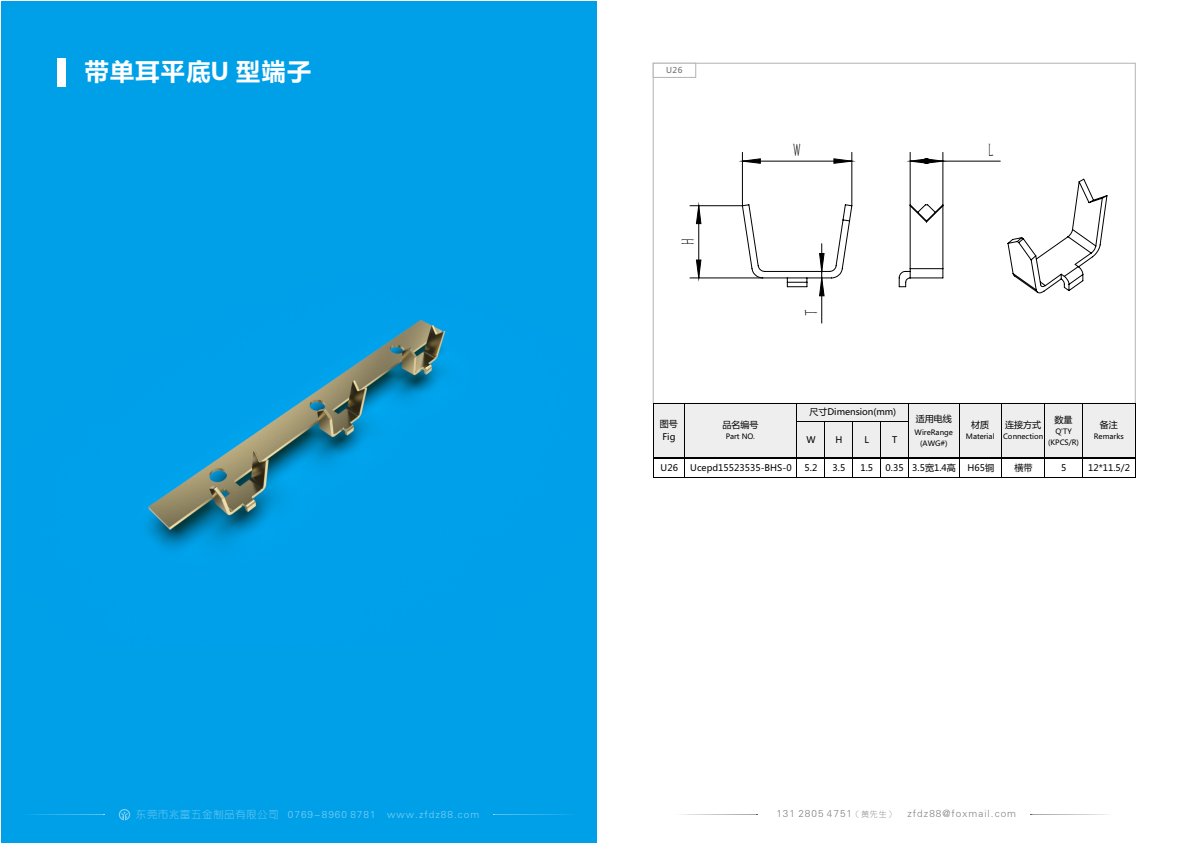
<style>
.page{position:relative;width:1193px;height:844px;background:#fff}
.page>*{position:absolute;margin:0;border:0;box-sizing:border-box;transform-origin:0 0}
.t1{font:700 24px "Microsoft Ya Hei";letter-spacing:.06em;color:#fff}
.t2{font:19.1px "HYSW Long Fang Song";color:#000}
.t3{font:10px "FZY1 JW GB1 0";letter-spacing:.105em;color:rgb(255 255 255/.5)}
.t4{font:10px "FZY1 JW GB1 0";letter-spacing:.105em;color:rgb(0 0 0/.5)}
.t5{font:9px/13px "Microsoft Ya Hei";color:#000}
.t6{font:8px "Microsoft Ya Hei";color:#666}
.t7{font:7.3px/11.2px "Microsoft Ya Hei";color:#000;text-align:center}
.s1{font-size:8px}
</style>
<div class="page">
<div style="left:1px;top:1px;width:595px;height:842px;background:#00a0e8"></div>
<img style="left:148px;top:319px;width:298px;height:230px">
<hr style="left:910px;top:152px;width:1px;height:54px;background:#000">
<hr style="left:942px;top:152px;width:1px;height:54px;background:#000">
<hr style="left:943px;top:161px;width:57px;height:1px;background:#000">
<hr style="left:851px;top:152px;width:1px;height:54px;background:#000">
<hr style="left:742px;top:152px;width:1px;height:54px;background:#000">
<hr style="left:690px;top:278px;width:73px;height:1px;background:#000">
<hr style="left:690px;top:205px;width:52px;height:1px;background:#000">
<hr style="left:821px;top:278px;width:1px;height:45px;background:#000">
<svg style="left:909px;top:158px;width:34px;height:6px"></svg>
<svg style="left:742px;top:158px;width:110px;height:6px"></svg>
<svg style="left:696px;top:205px;width:5px;height:73px"></svg>
<svg style="left:741px;top:204px;width:111px;height:92px"></svg>
<svg style="left:898px;top:204px;width:46px;height:83px"></svg>
<svg style="left:1007px;top:178px;width:100px;height:116px"></svg>
<div style="left:58px;top:58px;width:8px;height:28px;background:#fff"></div>
<svg style="left:653px;top:63px;width:43px;height:15px"></svg>
<svg style="left:1030px;top:814px;width:79px;height:1px"></svg>
<svg style="left:680px;top:814px;width:78px;height:1px"></svg>
<svg style="left:119px;top:809px;width:11px;height:11px"></svg>
<hr style="left:493px;top:814px;width:84px;height:1px;background:#fff">
<hr style="left:20px;top:814px;width:84px;height:1px;background:#fff">
<svg style="left:653px;top:459px;width:1px;height:18px"></svg>
<svg style="left:684px;top:459px;width:1px;height:18px"></svg>
<svg style="left:796px;top:459px;width:1px;height:18px"></svg>
<svg style="left:824px;top:459px;width:1px;height:18px"></svg>
<svg style="left:852px;top:459px;width:1px;height:18px"></svg>
<svg style="left:880px;top:459px;width:1px;height:18px"></svg>
<svg style="left:908px;top:459px;width:1px;height:18px"></svg>
<svg style="left:959px;top:459px;width:1px;height:18px"></svg>
<svg style="left:1001px;top:459px;width:1px;height:18px"></svg>
<svg style="left:1044px;top:459px;width:1px;height:18px"></svg>
<svg style="left:1082px;top:459px;width:1px;height:18px"></svg>
<svg style="left:1135px;top:458px;width:1px;height:19px"></svg>
<hr style="left:653px;top:477px;width:482px;height:1px;background:#000">
<div style="left:653px;top:403px;width:482px;height:55px;background:#eee"></div>
<hr style="left:653px;top:403px;width:1px;height:55px;background:#000">
<hr style="left:684px;top:403px;width:1px;height:55px;background:#000">
<hr style="left:796px;top:403px;width:1px;height:55px;background:#000">
<hr style="left:824px;top:422px;width:1px;height:36px;background:#000">
<hr style="left:852px;top:422px;width:1px;height:36px;background:#000">
<hr style="left:880px;top:422px;width:1px;height:36px;background:#000">
<hr style="left:908px;top:403px;width:1px;height:55px;background:#000">
<hr style="left:959px;top:403px;width:1px;height:55px;background:#000">
<hr style="left:1001px;top:403px;width:1px;height:55px;background:#000">
<hr style="left:1044px;top:403px;width:1px;height:55px;background:#000">
<hr style="left:1082px;top:403px;width:1px;height:55px;background:#000">
<hr style="left:1135px;top:403px;width:1px;height:55px;background:#000">
<hr style="left:653px;top:403px;width:482px;height:1px;background:#000">
<hr style="left:796px;top:421px;width:112px;height:1px;background:#000">
<hr style="left:653px;top:458px;width:482px;height:1px;background:#000">
<h1 class="t1" style="left:85px;top:61px;width:228px">带单耳平底U 型端子</h1>
<p class="t6" style="left:666px;top:67px;width:18px">U26</p>
<h2 class="t2" style="left:679px;top:245px;width:8px;rotate:-90deg">H</h2>
<h2 class="t2" style="left:793px;top:142px;width:9px">W</h2>
<h2 class="t2" style="left:802px;top:316px;width:8px;rotate:-90deg">T</h2>
<h2 class="t2" style="left:988px;top:142px;width:7px">L</h2>
<p class="t5" style="left:660px;top:418px;width:20px">图号<br>Fig</p>
<p class="t5" style="left:722px;top:419px;width:38px">品名编号</p>
<p class="t7" style="left:726px;top:432px;width:31px">Part NO.</p>
<p class="t5" style="left:809px;top:406px;width:88px">尺寸Dimension(mm)</p>
<p class="t5" style="left:806px;top:434px;width:11px">W</p>
<p class="t5" style="left:835px;top:434px;width:8px">H</p>
<p class="t5" style="left:864px;top:434px;width:6px">L</p>
<p class="t5" style="left:892px;top:434px;width:7px">T</p>
<p class="t5" style="left:916px;top:413px;width:38px">适用电线</p>
<p class="t7" style="left:914px;top:427px;width:40px">WireRange (AWG#)</p>
<p class="t5" style="left:971px;top:419px;width:20px">材质</p>
<p class="t7" style="left:966px;top:432px;width:30px">Material</p>
<p class="t5" style="left:1054px;top:414px;width:20px">数量</p>
<p class="t7" style="left:1048px;top:426px;width:32px;line-height:10.9px">Q'TY (KPCS/R)</p>
<p class="t5" style="left:1005px;top:419px;width:38px">连接方式</p>
<p class="t7" style="left:1003px;top:432px;width:42px">Connection</p>
<p class="t5" style="left:1099px;top:419px;width:20px">备注</p>
<p class="t7" style="left:1093px;top:432px;width:31px">Remarks</p>
<p class="t5" style="left:660px;top:462px;width:19px">U26</p>
<p class="t5" style="left:690px;top:462px;width:103px">Ucepd15523535-BHS-0</p>
<p class="t5" style="left:804px;top:462px;width:14px">5.2</p>
<p class="t5" style="left:832px;top:462px;width:14px">3.5</p>
<p class="t5" style="left:860px;top:462px;width:14px">1.5</p>
<p class="t5" style="left:885px;top:462px;width:72px">0.35 3.5宽1.4高</p>
<p class="t5" style="left:967px;top:462px;width:28px">H65铜</p>
<p class="t5" style="left:1014px;top:462px;width:20px">横带</p>
<p class="t5" style="left:1061px;top:462px;width:7px">5</p>
<p class="t5" style="left:1088px;top:462px;width:43px">12*11.5/2</p>
<p class="t3" style="left:136px;top:809px;width:345px">东莞市兆富五金制品有限公司 0769-8960 8781 www.zfdz88.com</p>
<p class="t4" style="left:776px;top:809px;width:241px">131 2805 4751<span class="s1">（黄先生）</span> zfdz88@foxmail.com</p>
</div>
